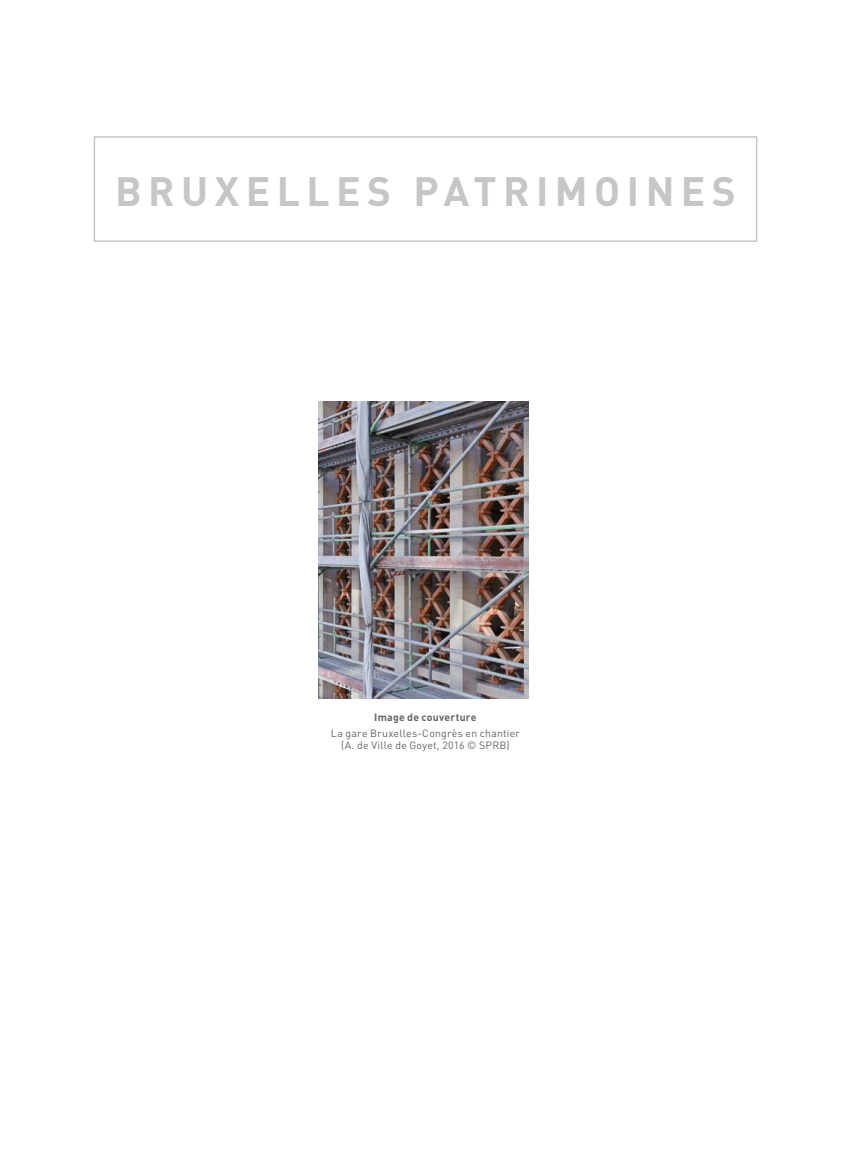
<style>
.page{position:relative;width:851px;height:1149px;background:#fff}
.page>*{position:absolute;margin:0;border:0;box-sizing:border-box;transform-origin:0 0}
.t1{font:700 40.5px "DIN";letter-spacing:.16em;color:#c6c6c6}
.Legende{font:10.5px/12px "DIN";letter-spacing:.02em;color:#646363;text-align:center}
.Fig_Legende{font:700 10.5px "DIN";letter-spacing:.02em;color:#646363}
</style>
<div class="page">
<img style="left:319px;top:401px;width:209px;height:297px">
<div style="left:94px;top:136px;width:663px;height:106px;border:2px solid #c6c6c6"></div>
<p class="t1" style="left:115px;top:165px;width:622px">BRUXELLES PATRIMOINES</p>
<p class="Fig_Legende" style="left:374px;top:710px;width:104px">Image de couverture</p>
<p class="Legende" style="left:331px;top:727px;width:190px">La gare Bruxelles-Congrès en chantier (A. de Ville de Goyet, 2016 © SPRB)</p>
</div>
